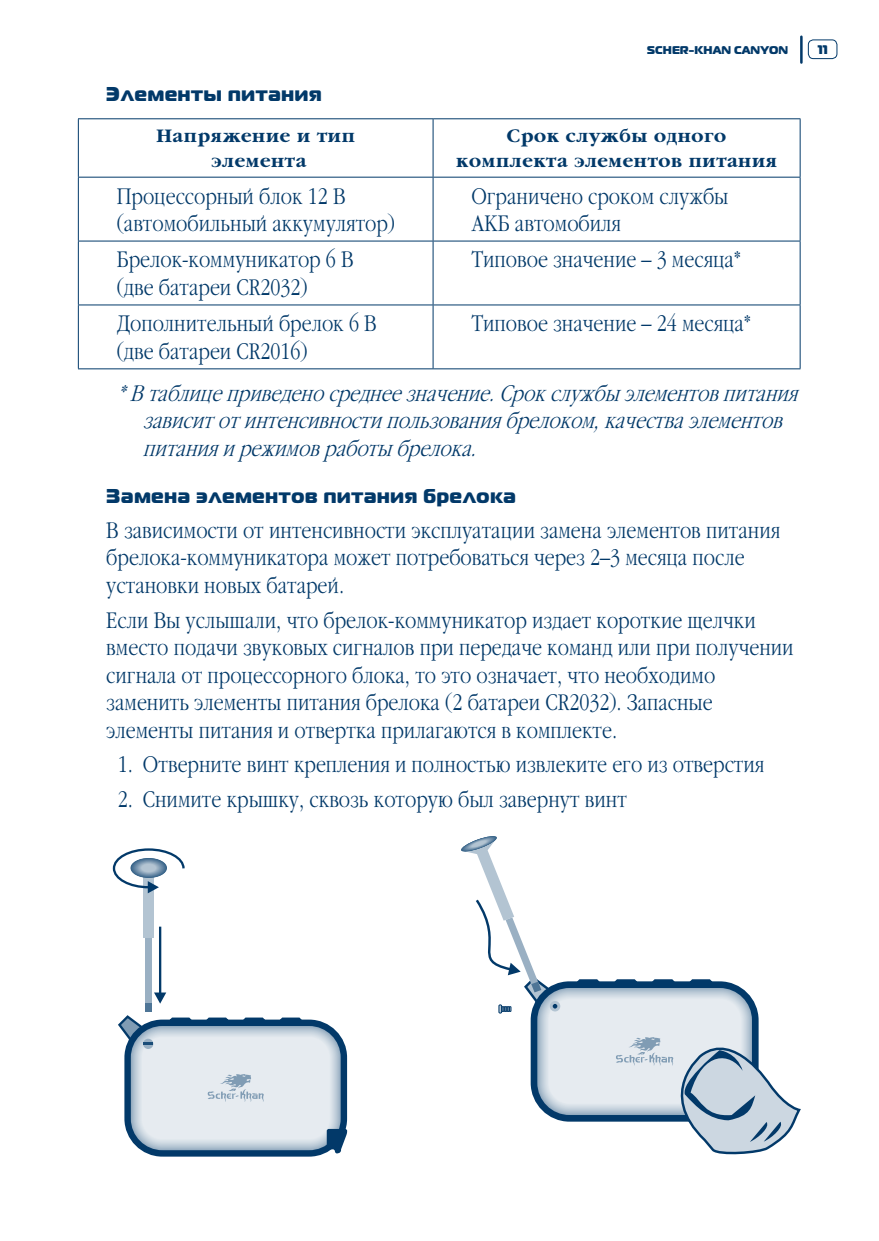
<style>
.page{position:relative;width:879px;height:1241px;background:#fff}
.page>*{position:absolute;margin:0;border:0;box-sizing:border-box;transform-origin:0 0}
.t1{font:25px/27.5px "Class C";color:#023969}
.t2{font:italic 25px/27.5px "Class C";color:#023969}
.t3{font:700 20px/25px "Class C";letter-spacing:.03em;color:#023969;text-align:center}
.t4{font:20px "Magistral Black C";letter-spacing:.04em;color:#023969}
.t5{font:12.5px "Magistral Black C";color:#023969}
.t6{font:11.25px "Magistral Black C";letter-spacing:.01em;color:#023969}
</style>
<div class="page">
<hr style="left:800px;top:37px;width:2px;height:26px;background:#023969">
<div style="left:808px;top:40px;width:29px;height:19px;border:1px solid #023969;border-radius:5px"></div>
<svg style="left:461px;top:836px;width:340px;height:318px"></svg>
<hr style="left:78px;top:118px;width:355px;height:1px;background:#023969">
<hr style="left:78px;top:119px;width:1px;height:58px;background:#023969">
<hr style="left:433px;top:118px;width:367px;height:1px;background:#023969">
<hr style="left:433px;top:119px;width:1px;height:58px;background:#023969">
<hr style="left:799px;top:119px;width:1px;height:58px;background:#023969">
<hr style="left:78px;top:177px;width:355px;height:1px;background:#023969">
<hr style="left:78px;top:177px;width:1px;height:64px;background:#023969">
<hr style="left:433px;top:177px;width:367px;height:1px;background:#023969">
<hr style="left:433px;top:177px;width:1px;height:64px;background:#023969">
<hr style="left:799px;top:177px;width:1px;height:64px;background:#023969">
<hr style="left:78px;top:240px;width:355px;height:1px;background:#023969">
<hr style="left:78px;top:241px;width:1px;height:63px;background:#023969">
<hr style="left:433px;top:240px;width:367px;height:1px;background:#023969">
<hr style="left:433px;top:241px;width:1px;height:63px;background:#023969">
<hr style="left:799px;top:241px;width:1px;height:63px;background:#023969">
<hr style="left:78px;top:304px;width:355px;height:1px;background:#023969">
<hr style="left:78px;top:305px;width:1px;height:63px;background:#023969">
<hr style="left:433px;top:304px;width:367px;height:1px;background:#023969">
<hr style="left:433px;top:305px;width:1px;height:63px;background:#023969">
<hr style="left:799px;top:305px;width:1px;height:63px;background:#023969">
<hr style="left:78px;top:368px;width:355px;height:1px;background:#023969">
<hr style="left:433px;top:368px;width:367px;height:1px;background:#023969">
<svg style="left:118px;top:1015px;width:229px;height:141px;background:#beccd8"></svg>
<div style="left:143px;top:861px;width:11px;height:77px;background:#b3c4d2"></div>
<div style="left:145px;top:938px;width:7px;height:73px;background:#9ab0c3"></div>
<div style="left:145px;top:1003px;width:7px;height:8px;background:#4e7596"></div>
<hr style="left:159px;top:926px;width:2px;height:67px;background:#023969">
<svg style="left:154px;top:992px;width:12px;height:11px"></svg>
<svg style="left:113px;top:848px;width:72px;height:45px"></svg>
<p class="t6" style="left:647px;top:43px;width:141px">SСHER-KHAN CANYON</p>
<p class="t5" style="left:818px;top:42px;width:12px">11</p>
<p class="t4" style="left:106px;top:81px;width:217px">ЭЛЕМЕНТЫ ПИТАНИЯ</p>
<p class="t3" style="left:156px;top:125px;width:200px">Напряжение и тип элемента</p>
<p class="t3" style="left:456px;top:125px;width:322px">Срок службы одного комплекта элементов питания</p>
<p class="t1" style="left:117px;top:184px;width:280px">Процессорный блок 12 В (автомобильный аккумулятор)</p>
<p class="t1" style="left:471px;top:184px;width:258px">Ограничено сроком службы<br>АКБ автомобиля</p>
<p class="t1" style="left:117px;top:248px;width:238px">Брелок-коммуникатор 6 В (две батареи CR2032)</p>
<p class="t1" style="left:471px;top:248px;width:271px">Типовое значение – 3 месяца*</p>
<p class="t1" style="left:117px;top:312px;width:261px">Дополнительный брелок 6 В (две батареи CR2016)</p>
<p class="t1" style="left:471px;top:312px;width:281px">Типовое значение – 24 месяца*</p>
<p class="t2" style="left:143px;top:382px;width:665px;text-indent:-25px">*Втаблицеприведеносреднеезначение.Срокслужбыэлементовпитания зависитотинтенсивностипользованиябрелоком,качестваэлементов питанияирежимовработыбрелока.</p>
<p class="t4" style="left:106px;top:483px;width:411px">ЗАМЕНА ЭЛЕМЕНТОВ ПИТАНИЯ БРЕЛОКА</p>
<p class="t1" style="left:106px;top:518px;width:675px">В зависимости от интенсивности эксплуатации замена элементов питания брелока-коммуникатора может потребоваться через 2–3 месяца после установки новых батарей.</p>
<p class="t1" style="left:106px;top:608px;width:689px">Если Вы услышали, что брелок-коммуникатор издает короткие щелчки вместо подачи звуковых сигналов при передаче команд или при получении сигнала от процессорного блока, то это означает, что необходимо заменить элементы питания брелока (2 батареи CR2032). Запасные элементы питания и отвертка прилагаются в комплекте.</p>
<p class="t1" style="left:118px;top:753px;width:648px">1. Отверните винт крепления и полностью извлеките его из отверстия</p>
<p class="t1" style="left:118px;top:787px;width:510px">2. Снимите крышку, сквозь которую был завернут винт</p>
</div>
